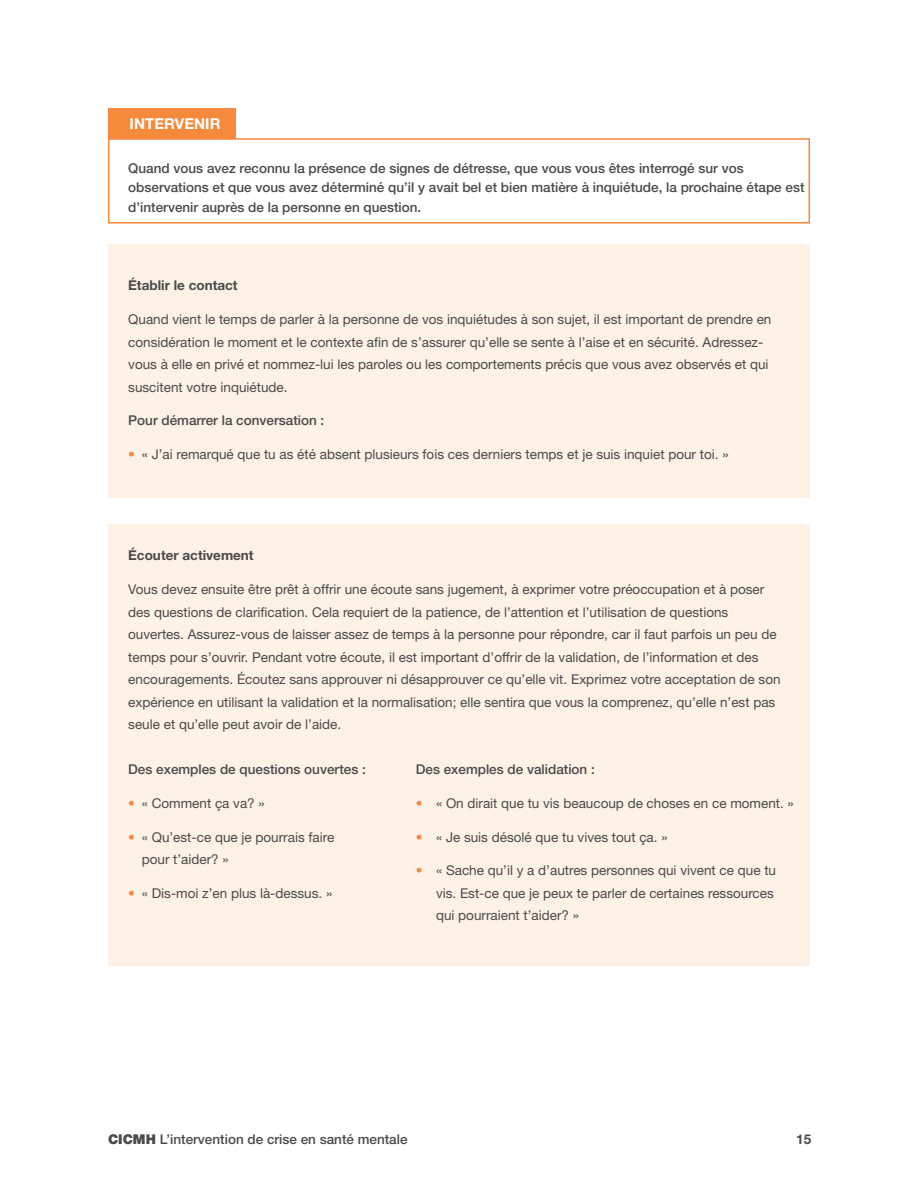
<style>
.page{position:relative;width:918px;height:1188px;background:#fff}
.page>*{position:absolute;margin:0;border:0;box-sizing:border-box;transform-origin:0 0}
.H3-box{font:700 15px "Helvetica Neue LT Std";color:#fff}
.Body_Text{font:13.5px/22.5px "Helvetica Neue LT Std";color:#494a4b}
.Body_Text-2{font:500 13.5px/19.5px "Helvetica Neue LT Std";color:#494a4b}
.Body_Text-3{font:700 13.5px "Helvetica Neue LT Std";color:#494a4b}
.s1{font-weight:700;color:#f5893c}
.s2{font-weight:900}
</style>
<div class="page">
<div style="left:108px;top:244px;width:702px;height:253px;background:#fef1e6"></div>
<div style="left:108px;top:524px;width:702px;height:442px;background:#fef1e6"></div>
<div style="left:108px;top:138px;width:702px;height:86px;border:2px solid #f5893c"></div>
<div style="left:108px;top:108px;width:127px;height:30px;background:#f5893c"></div>
<p class="H3-box" style="left:130px;top:115px;width:92px">INTERVENIR</p>
<p class="Body_Text-2" style="left:128px;top:158px;width:678px">Quand vous avez reconnu la présence de signes de détresse, que vous vous êtes interrogé sur vos observations et que vous avez déterminé qu’il y avait bel et bien matière à inquiétude, la prochaine étape est d’intervenir auprès de la personne en question.</p>
<p class="Body_Text-3" style="left:128px;top:277px;width:111px">Établir le contact</p>
<p class="Body_Text" style="left:128px;top:308px;width:645px">Quand vient le temps de parler à la personne de vos inquiétudes à son sujet, il est important de prendre en considération le moment et le contexte afin de s’assurer qu’elle se sente à l’aise et en sécurité. Adressez&shy;vous à elle en privé et nommez-lui les paroles ou les comportements précis que vous avez observés et qui suscitent votre inquiétude.</p>
<p class="Body_Text-2" style="left:128px;top:411px;width:198px">Pour démarrer la conversation :</p>
<p class="Body_Text" style="left:128px;top:443px;width:602px"><span class="s1">•</span> « J’ai remarqué que tu as été absent plusieurs fois ces derniers temps et je suis inquiet pour toi. »</p>
<p class="Body_Text-3" style="left:128px;top:547px;width:127px">Écouter activement</p>
<p class="Body_Text" style="left:128px;top:578px;width:654px">Vous devez ensuite être prêt à offrir une écoute sans jugement, à exprimer votre préoccupation et à poser des questions de clarification. Cela requiert de la patience, de l’attention et l’utilisation de questions ouvertes. Assurez-vous de laisser assez de temps à la personne pour répondre, car il faut parfois un peu de temps pour s’ouvrir. Pendant votre écoute, il est important d’offrir de la validation, de l’information et des encouragements. Écoutez sans approuver ni désapprouver ce qu’elle vit. Exprimez votre acceptation de son expérience en utilisant la validation et la normalisation; elle sentira que vous la comprenez, qu’elle n’est pas seule et qu’elle peut avoir de l’aide.</p>
<p class="Body_Text-2" style="left:128px;top:759px;width:239px">Des exemples de questions ouvertes :</p>
<p class="Body_Text" style="left:128px;top:792px;width:138px"><span class="s1">•</span> « Comment ça va? »</p>
<p class="Body_Text" style="left:142px;top:825px;width:194px;text-indent:-14px"><span class="s1">•</span> « Qu’est-ce que je pourrais faire pour t’aider? »</p>
<p class="Body_Text" style="left:128px;top:882px;width:206px"><span class="s1">•</span> « Dis-moi z’en plus là-dessus. »</p>
<p class="Body_Text-2" style="left:416px;top:759px;width:181px">Des exemples de validation :</p>
<p class="Body_Text" style="left:416px;top:792px;width:380px"><span class="s1">•</span> « On dirait que tu vis beaucoup de choses en ce moment. »</p>
<p class="Body_Text" style="left:416px;top:825px;width:253px"><span class="s1">•</span> « Je suis désolé que tu vives tout ça. »</p>
<p class="Body_Text" style="left:436px;top:859px;width:342px;text-indent:-20px"><span class="s1">•</span> « Sache qu’il y a d’autres personnes qui vivent ce que tu vis. Est-ce que je peux te parler de certaines ressources qui pourraient t’aider? »</p>
<p class="Body_Text-2" style="left:108px;top:1129px;width:301px"><span class="s2">CICMH</span> L’intervention de crise en santé mentale</p>
<p class="Body_Text-3" style="left:796px;top:1130px;width:17px">15</p>
</div>
